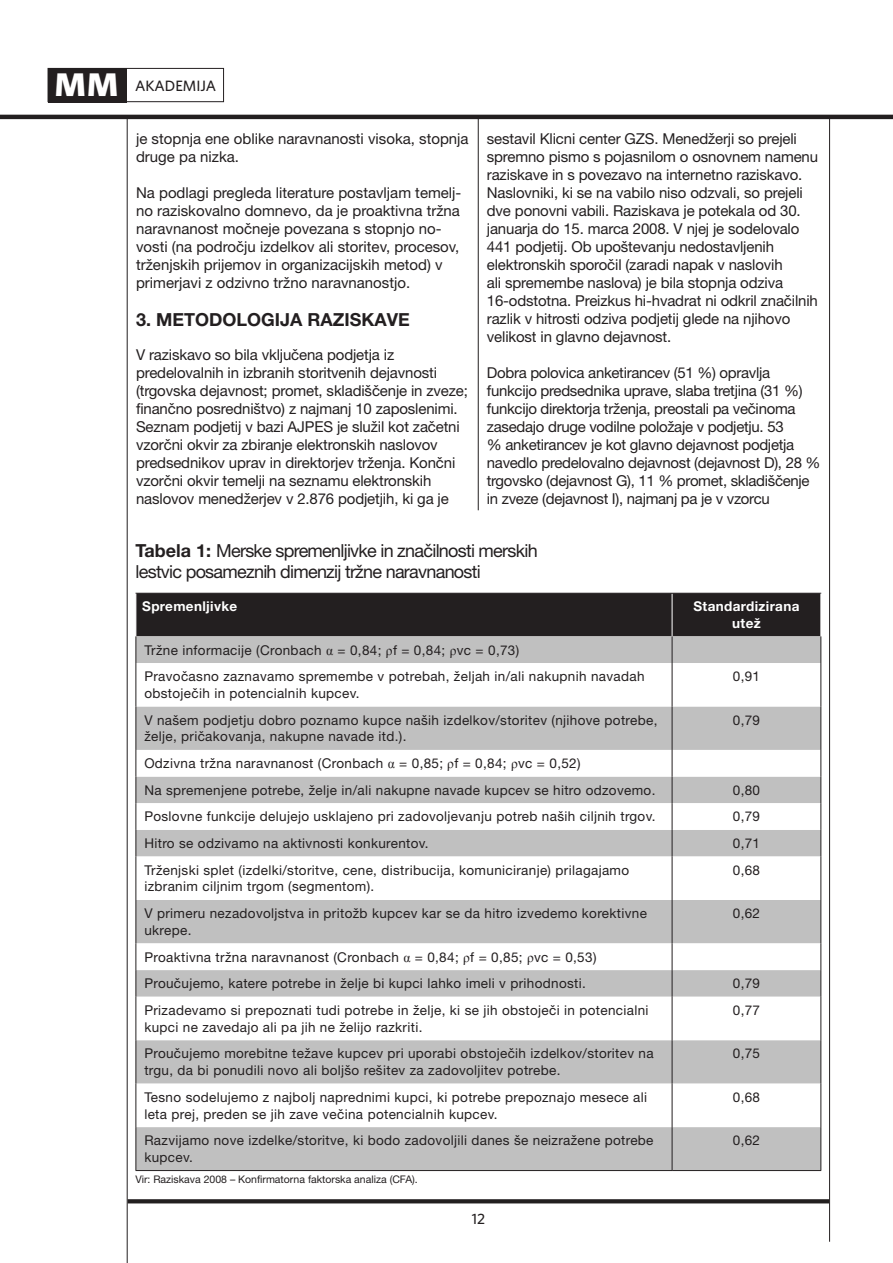
<style>
.page{position:relative;width:893px;height:1263px;background:#fff}
.page>*{position:absolute;margin:0;border:0;box-sizing:border-box;transform-origin:0 0}
.t1{font:700 43.5px "Whitney";color:#fff}
.t2{font:18px/21px "Helvetica Ona";letter-spacing:-.04em;color:#231f20}
.t3{font:700 18px "Helvetica Ona";color:#231f20}
.t4{font:15px/18px "Helvetica Ona";letter-spacing:-.01em;color:#231f20}
.t5{font:500 15px "Whitney";color:#231f20}
.t6{font:13.5px/16.8px "Helvetica Ona";letter-spacing:.025em;color:#231f20}
.t7{font:700 13.5px/16.5px "Helvetica Ona";letter-spacing:.025em;color:#fff;text-align:center}
.t8{font:10.5px "Helvetica Ona";color:#231f20}
.s1{font-weight:700}
.s2{font-family:"Times New Roman"}
</style>
<div class="page">
<div style="left:48px;top:68px;width:78px;height:34px;background:#231f20"></div>
<svg style="left:128px;top:1199px;width:701px;height:4px;background:#2e2a2b"></svg>
<hr style="left:127px;top:117px;width:1px;height:1146px;background:#231f20">
<hr style="left:829px;top:118px;width:1px;height:1124px;background:#231f20">
<div style="left:48px;top:68px;width:176px;height:34px;border:1px solid #231f20"></div>
<hr style="left:0;top:115px;width:893px;height:4px;background:#231f20">
<hr style="left:478px;top:116px;width:1px;height:394px;background:#231f20">
<div style="left:137px;top:1127px;width:683px;height:43px;background:#c0c0c0"></div>
<svg style="left:137px;top:663px;width:683px;height:464px"></svg>
<hr style="left:672px;top:663px;width:1px;height:43px;background:#231f20">
<hr style="left:672px;top:706px;width:1px;height:44px;background:#231f20">
<svg style="left:672px;top:750px;width:1px;height:106px"></svg>
<hr style="left:672px;top:856px;width:1px;height:44px;background:#231f20">
<hr style="left:672px;top:900px;width:1px;height:43px;background:#231f20">
<svg style="left:672px;top:943px;width:1px;height:54px"></svg>
<hr style="left:672px;top:997px;width:1px;height:43px;background:#231f20">
<hr style="left:672px;top:1040px;width:1px;height:44px;background:#231f20">
<hr style="left:672px;top:1084px;width:1px;height:43px;background:#231f20">
<hr style="left:672px;top:1127px;width:1px;height:43px;background:#231f20">
<svg style="left:136px;top:593px;width:685px;height:70px;background:#5f5d5d"></svg>
<hr style="left:136px;top:663px;width:1px;height:43px;background:#231f20">
<hr style="left:820px;top:663px;width:1px;height:43px;background:#231f20">
<hr style="left:136px;top:706px;width:1px;height:44px;background:#231f20">
<hr style="left:820px;top:706px;width:1px;height:44px;background:#231f20">
<svg style="left:136px;top:750px;width:1px;height:106px"></svg>
<svg style="left:820px;top:750px;width:1px;height:106px"></svg>
<hr style="left:136px;top:856px;width:1px;height:44px;background:#231f20">
<hr style="left:820px;top:856px;width:1px;height:44px;background:#231f20">
<hr style="left:136px;top:900px;width:1px;height:43px;background:#231f20">
<hr style="left:820px;top:900px;width:1px;height:43px;background:#231f20">
<svg style="left:136px;top:943px;width:1px;height:54px"></svg>
<svg style="left:820px;top:943px;width:1px;height:54px"></svg>
<hr style="left:136px;top:997px;width:1px;height:43px;background:#231f20">
<hr style="left:820px;top:997px;width:1px;height:43px;background:#231f20">
<hr style="left:136px;top:1040px;width:1px;height:44px;background:#231f20">
<hr style="left:820px;top:1040px;width:1px;height:44px;background:#231f20">
<hr style="left:136px;top:1127px;width:1px;height:43px;background:#231f20">
<hr style="left:820px;top:1127px;width:1px;height:43px;background:#231f20">
<hr style="left:136px;top:1170px;width:536px;height:1px;background:#231f20">
<hr style="left:672px;top:1170px;width:149px;height:1px;background:#231f20">
<hr style="left:136px;top:1084px;width:1px;height:43px;background:#231f20">
<hr style="left:820px;top:1084px;width:1px;height:43px;background:#231f20">
<h1 class="t1" style="left:54px;top:52px;width:66px">mm</h1>
<p class="t5" style="left:135px;top:76px;width:83px">AKADEMIJA</p>
<p class="t4" style="left:487px;top:129px;width:333px">sestavil Klicni center GZS. Menedžerji so prejeli spremno pismo s pojasnilom o osnovnem namenu raziskave in s povezavo na internetno raziskavo.<br>Naslovniki, ki se na vabilo niso odzvali, so prejeli dve ponovni vabili. Raziskava je potekala od 30. januarja do 15. marca 2008. V njej je sodelovalo 441 podjetij. Ob upoštevanju nedostavljenih elektronskih sporočil (zaradi napak v naslovih<br>ali spremembe naslova) je bila stopnja odziva 16-odstotna. Preizkus hi-hvadrat ni odkril značilnih razlik v hitrosti odziva podjetij glede na njihovo velikost in glavno dejavnost.</p>
<p class="t4" style="left:487px;top:363px;width:335px">Dobra polovica anketirancev (51 %) opravlja funkcijo predsednika uprave, slaba tretjina (31 %) funkcijo direktorja trženja, preostali pa večinoma zasedajo druge vodilne položaje v podjetju. 53<br>% anketirancev je kot glavno dejavnost podjetja navedlo predelovalno dejavnost (dejavnost D), 28 % trgovsko (dejavnost G), 11 % promet, skladiščenje in zveze (dejavnost I), najmanj pa je v vzorcu</p>
<p class="t2" style="left:136px;top:540px;width:404px"><span class="s1">Tabela 1:</span> Merske spremenljivke in značilnosti merskih lestvic posameznih dimenzij tržne naravnanosti</p>
<p class="t7" style="left:142px;top:598px;width:97px">Spremenljivke</p>
<p class="t7" style="left:693px;top:598px;width:107px">Standardizirana utež</p>
<p class="t6" style="left:144px;top:636px;width:502px;line-height:26.7px">Tržne informacije (Cronbach <span class="s2">α</span> = 0,84; <span class="s2">ρ</span>f = 0,84; <span class="s2">ρ</span>vc = 0,73)<br>Pravočasno zaznavamo spremembe v potrebah, željah in/ali nakupnih navadah</p>
<p class="t6" style="left:144px;top:685px;width:217px">obstoječih in potencialnih kupcev.</p>
<p class="t4" style="left:136px;top:129px;width:334px">je stopnja ene oblike naravnanosti visoka, stopnja druge pa nizka.</p>
<p class="t4" style="left:136px;top:183px;width:327px">Na podlagi pregleda literature postavljam temelj&shy;no raziskovalno domnevo, da je proaktivna tržna naravnanost močneje povezana s stopnjo no&shy;vosti (na področju izdelkov ali storitev, procesov, trženjskih prijemov in organizacijskih metod) v primerjavi z odzivno tržno naravnanostjo.</p>
<p class="t3" style="left:136px;top:308px;width:275px">3. METODOLOGIJA RAZISKAVE</p>
<p class="t4" style="left:136px;top:345px;width:333px">V raziskavo so bila vključena podjetja iz predelovalnih in izbranih storitvenih dejavnosti (trgovska dejavnost; promet, skladiščenje in zveze; finančno posredništvo) z najmanj 10 zaposlenimi.<br>Seznam podjetij v bazi AJPES je služil kot začetni vzorčni okvir za zbiranje elektronskih naslovov predsednikov uprav in direktorjev trženja. Končni vzorčni okvir temelji na seznamu elektronskih naslovov menedžerjev v 2.876 podjetjih, ki ga je</p>
<p class="t6" style="left:733px;top:668px;width:29px">0,91</p>
<p class="t6" style="left:144px;top:711px;width:515px">V našem podjetju dobro poznamo kupce naših izdelkov/storitev (njihove potrebe, želje, pričakovanja, nakupne navade itd.).</p>
<p class="t6" style="left:733px;top:711px;width:29px">0,79</p>
<p class="t6" style="left:144px;top:750px;width:513px;line-height:26.7px">Odzivna tržna naravnanost (Cronbach <span class="s2">α</span> = 0,85; <span class="s2">ρ</span>f = 0,84; <span class="s2">ρ</span>vc = 0,52)<br>Na spremenjene potrebe, želje in/ali nakupne navade kupcev se hitro odzovemo.</p>
<p class="t6" style="left:733px;top:781px;width:29px">0,80</p>
<p class="t6" style="left:144px;top:808px;width:513px">Poslovne funkcije delujejo usklajeno pri zadovoljevanju potreb naših ciljnih trgov.</p>
<p class="t6" style="left:733px;top:808px;width:29px">0,79</p>
<p class="t6" style="left:144px;top:835px;width:286px">Hitro se odzivamo na aktivnosti konkurentov.</p>
<p class="t6" style="left:733px;top:835px;width:29px">0,71</p>
<p class="t6" style="left:144px;top:861px;width:486px">Trženjski splet (izdelki/storitve, cene, distribucija, komuniciranje) prilagajamo izbranim ciljnim trgom (segmentom).</p>
<p class="t6" style="left:733px;top:861px;width:29px">0,68</p>
<p class="t6" style="left:144px;top:905px;width:504px">V primeru nezadovoljstva in pritožb kupcev kar se da hitro izvedemo korektivne ukrepe.</p>
<p class="t6" style="left:733px;top:905px;width:29px">0,62</p>
<p class="t6" style="left:144px;top:943px;width:454px;line-height:26.7px">Proaktivna tržna naravnanost (Cronbach <span class="s2">α</span> = 0,84; <span class="s2">ρ</span>f = 0,85; <span class="s2">ρ</span>vc = 0,53)<br>Proučujemo, katere potrebe in želje bi kupci lahko imeli v prihodnosti.</p>
<p class="t6" style="left:733px;top:975px;width:29px">0,79</p>
<p class="t6" style="left:144px;top:1001px;width:506px">Prizadevamo si prepoznati tudi potrebe in želje, ki se jih obstoječi in potencialni kupci ne zavedajo ali pa jih ne želijo razkriti.</p>
<p class="t6" style="left:733px;top:1001px;width:29px">0,77</p>
<p class="t6" style="left:144px;top:1045px;width:511px">Proučujemo morebitne težave kupcev pri uporabi obstoječih izdelkov/storitev na trgu, da bi ponudili novo ali boljšo rešitev za zadovoljitev potrebe.</p>
<p class="t6" style="left:733px;top:1045px;width:29px">0,75</p>
<p class="t6" style="left:144px;top:1088px;width:504px">Tesno sodelujemo z najbolj naprednimi kupci, ki potrebe prepoznajo mesece ali leta prej, preden se jih zave večina potencialnih kupcev.</p>
<p class="t6" style="left:733px;top:1088px;width:29px">0,68</p>
<p class="t6" style="left:144px;top:1132px;width:511px">Razvijamo nove izdelke/storitve, ki bodo zadovoljili danes še neizražene potrebe kupcev.</p>
<p class="t6" style="left:733px;top:1132px;width:29px">0,62</p>
<p class="t8" style="left:136px;top:1173px;width:284px">Vir: Raziskava 2008 – Konfirmatorna faktorska analiza (CFA).</p>
<p class="t5" style="left:472px;top:1209px;width:15px">12</p>
</div>
